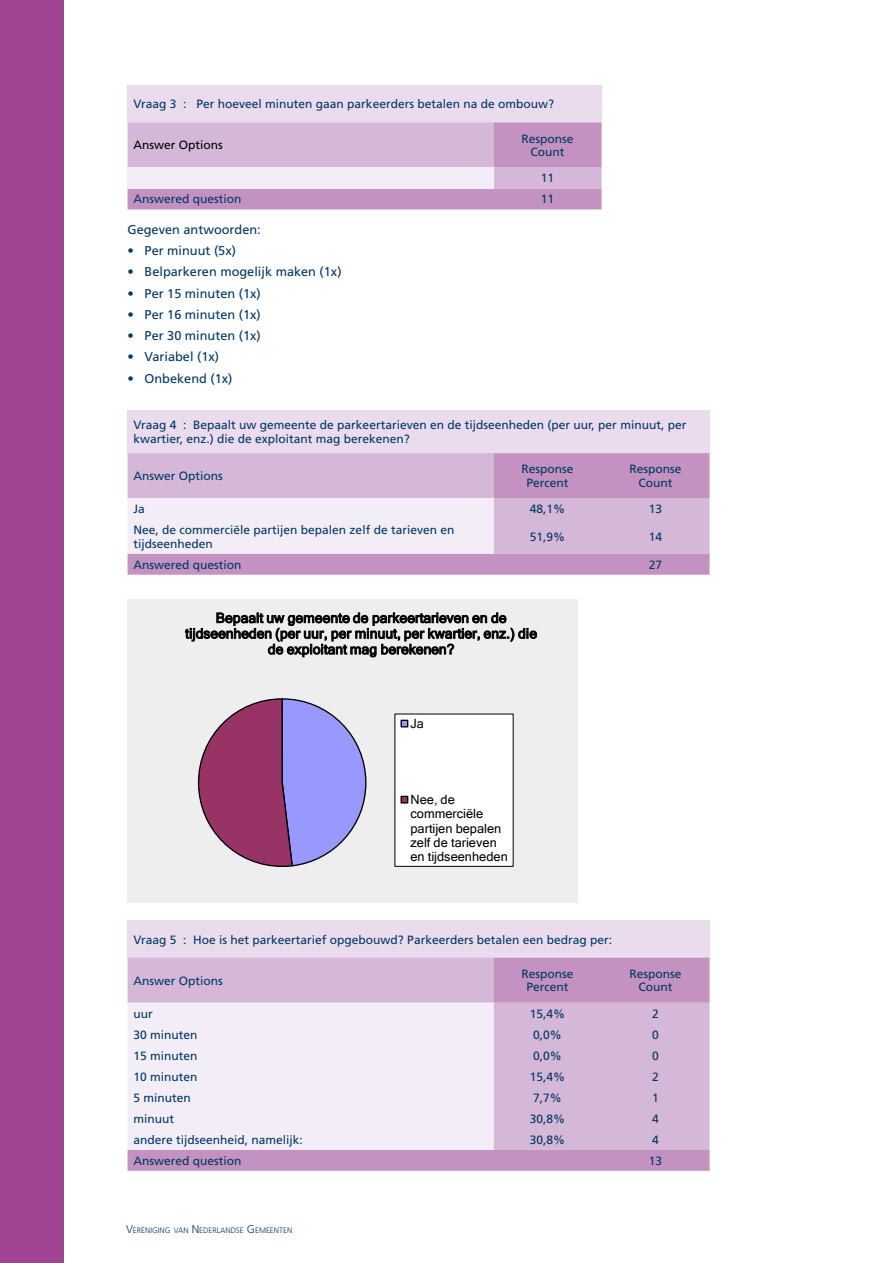
<style>
.page{position:relative;width:893px;height:1263px;background:#fff}
.page>*{position:absolute;margin:0;border:0;box-sizing:border-box;transform-origin:0 0}
.t1{font:13.8px/15.8px "Microsoft Sans Serif";letter-spacing:.01em;color:#000;text-align:center}
._004_Broodtekst___8{font:12.75px "Frutiger LT Std";color:#003764}
.t2{font:12.75px/14.4px "Microsoft Sans Serif";color:#000}
.tabel_groot_lijks_li{font:12px/13.5px "Frutiger LT Std";color:#003764}
.tabel_groot_centrere{font:12px/13.5px "Frutiger LT Std";color:#003764;text-align:center}
.tabel_groot_lijks_li-2{font:12px "Frutiger LT Std";color:#000}
.t3{font:300 7.8px "Frutiger LT Std";color:#003764}
.s1{font-size:11.25px}
</style>
<div class="page">
<div style="left:0;top:0;width:64px;height:1263px;background:#a04493"></div>
<div style="left:128px;top:85px;width:474px;height:37px;background:#eadbed"></div>
<svg style="left:128px;top:122px;width:474px;height:87px;background:#cda8ce"></svg>
<div style="left:128px;top:167px;width:366px;height:21px;background:#f3edf7"></div>
<div style="left:128px;top:410px;width:582px;height:43px;background:#eadbed"></div>
<svg style="left:128px;top:453px;width:582px;height:122px;background:#cda7ce"></svg>
<div style="left:128px;top:498px;width:366px;height:56px;background:#f3edf7"></div>
<svg style="left:128px;top:599px;width:450px;height:303px;background:#d8cfdb"></svg>
<div style="left:128px;top:920px;width:582px;height:38px;background:#eadbed"></div>
<svg style="left:128px;top:958px;width:582px;height:213px;background:#cfabd1"></svg>
<div style="left:128px;top:1003px;width:366px;height:147px;background:#f3edf7"></div>
<p class="tabel_groot_lijks_li" style="left:134px;top:97px;width:422px">Vraag 3 : Per hoeveel minuten gaan parkeerders betalen na de ombouw?</p>
<p class="tabel_groot_lijks_li-2" style="left:134px;top:138px;width:91px">Answer Options</p>
<p class="tabel_groot_centrere" style="left:522px;top:132px;width:54px">Response</p>
<p class="tabel_groot_centrere" style="left:531px;top:145px;width:35px">Count</p>
<p class="tabel_groot_centrere" style="left:541px;top:172px;width:15px">11</p>
<p class="tabel_groot_lijks_li" style="left:134px;top:193px;width:110px">Answered question</p>
<p class="tabel_groot_centrere" style="left:541px;top:193px;width:15px">11</p>
<p class="_004_Broodtekst___8" style="left:128px;top:222px;width:135px">Gegeven antwoorden:</p>
<p class="_004_Broodtekst___8" style="left:128px;top:243px;width:110px">• Per minuut (5x)</p>
<p class="_004_Broodtekst___8" style="left:128px;top:264px;width:215px">• Belparkeren mogelijk maken (1x)</p>
<p class="_004_Broodtekst___8" style="left:128px;top:286px;width:135px">• Per 15 minuten (1x)</p>
<p class="_004_Broodtekst___8" style="left:128px;top:307px;width:135px">• Per 16 minuten (1x)</p>
<p class="_004_Broodtekst___8" style="left:128px;top:328px;width:135px">• Per 30 minuten (1x)</p>
<p class="_004_Broodtekst___8" style="left:128px;top:349px;width:93px">• Variabel (1x)</p>
<p class="_004_Broodtekst___8" style="left:128px;top:371px;width:106px">• Onbekend (1x)</p>
<p class="tabel_groot_lijks_li" style="left:134px;top:418px;width:554px">Vraag 4 : Bepaalt uw gemeente de parkeertarieven en de tijdseenheden (per uur, per minuut, per kwartier, enz.) die de exploitant mag berekenen?</p>
<p class="tabel_groot_lijks_li" style="left:134px;top:469px;width:91px">Answer Options</p>
<p class="tabel_groot_centrere" style="left:522px;top:463px;width:54px">Response<br>Percent</p>
<p class="tabel_groot_centrere" style="left:630px;top:463px;width:54px">Response</p>
<p class="tabel_groot_centrere" style="left:639px;top:476px;width:35px">Count</p>
<p class="tabel_groot_lijks_li" style="left:134px;top:502px;width:13px">Ja</p>
<p class="tabel_groot_centrere" style="left:530px;top:502px;width:37px">48,1%</p>
<p class="tabel_groot_centrere" style="left:649px;top:502px;width:15px">13</p>
<p class="tabel_groot_lijks_li" style="left:134px;top:523px;width:322px">Nee, de commerciële partijen bepalen zelf de tarieven en tijdseenheden</p>
<p class="tabel_groot_centrere" style="left:530px;top:530px;width:37px">51,9%</p>
<p class="tabel_groot_centrere" style="left:649px;top:530px;width:15px">14</p>
<p class="tabel_groot_lijks_li" style="left:134px;top:558px;width:110px">Answered question</p>
<p class="tabel_groot_centrere" style="left:649px;top:558px;width:15px">27</p>
<p class="t1" style="left:185px;top:610px;width:353px">Bepaalt uw gemeente de parkeertarieven en de tijdseenheden (per uur, per minuut, per kwartier, enz.) die de exploitant mag berekenen?</p>
<p class="t2" style="left:410px;top:716px;width:15px">Ja</p>
<p class="t2" style="left:410px;top:792px;width:99px">Nee, de commerciële partijen bepalen zelf de tarieven en tijdseenheden</p>
<p class="tabel_groot_lijks_li" style="left:134px;top:933px;width:480px">Vraag 5 : Hoe is het parkeertarief opgebouwd? Parkeerders betalen een bedrag per:</p>
<p class="tabel_groot_lijks_li" style="left:134px;top:974px;width:91px">Answer Options</p>
<p class="tabel_groot_centrere" style="left:522px;top:967px;width:54px">Response<br>Percent</p>
<p class="tabel_groot_centrere" style="left:630px;top:967px;width:54px">Response</p>
<p class="tabel_groot_centrere" style="left:639px;top:980px;width:35px">Count</p>
<p class="tabel_groot_lijks_li" style="left:134px;top:1007px;width:21px">uur</p>
<p class="tabel_groot_centrere" style="left:530px;top:1007px;width:37px">15,4%</p>
<p class="tabel_groot_centrere" style="left:652px;top:1007px;width:8px">2</p>
<p class="tabel_groot_lijks_li" style="left:134px;top:1028px;width:66px">30 minuten</p>
<p class="tabel_groot_centrere" style="left:533px;top:1028px;width:30px">0,0%</p>
<p class="tabel_groot_centrere" style="left:652px;top:1028px;width:8px">0</p>
<p class="tabel_groot_lijks_li" style="left:134px;top:1049px;width:66px">15 minuten</p>
<p class="tabel_groot_centrere" style="left:533px;top:1049px;width:30px">0,0%</p>
<p class="tabel_groot_centrere" style="left:652px;top:1049px;width:8px">0</p>
<p class="tabel_groot_lijks_li" style="left:134px;top:1070px;width:66px">10 minuten</p>
<p class="tabel_groot_centrere" style="left:530px;top:1070px;width:37px">15,4%</p>
<p class="tabel_groot_centrere" style="left:652px;top:1070px;width:8px">2</p>
<p class="tabel_groot_lijks_li" style="left:134px;top:1091px;width:59px">5 minuten</p>
<p class="tabel_groot_centrere" style="left:533px;top:1091px;width:30px">7,7%</p>
<p class="tabel_groot_centrere" style="left:652px;top:1091px;width:8px">1</p>
<p class="tabel_groot_lijks_li" style="left:134px;top:1112px;width:42px">minuut</p>
<p class="tabel_groot_centrere" style="left:530px;top:1112px;width:37px">30,8%</p>
<p class="tabel_groot_centrere" style="left:652px;top:1112px;width:8px">4</p>
<p class="tabel_groot_lijks_li" style="left:134px;top:1133px;width:171px">andere tijdseenheid, namelijk:</p>
<p class="tabel_groot_centrere" style="left:530px;top:1133px;width:37px">30,8%</p>
<p class="tabel_groot_centrere" style="left:652px;top:1133px;width:8px">4</p>
<p class="tabel_groot_lijks_li" style="left:134px;top:1154px;width:110px">Answered question</p>
<p class="tabel_groot_centrere" style="left:649px;top:1154px;width:15px">13</p>
<p class="t3" style="left:126px;top:1226px;width:168px"><span class="s1">V</span>ERENIGING VAN <span class="s1">N</span> EDERLANDSE <span class="s1">G</span> EMEENTEN</p>
</div>
